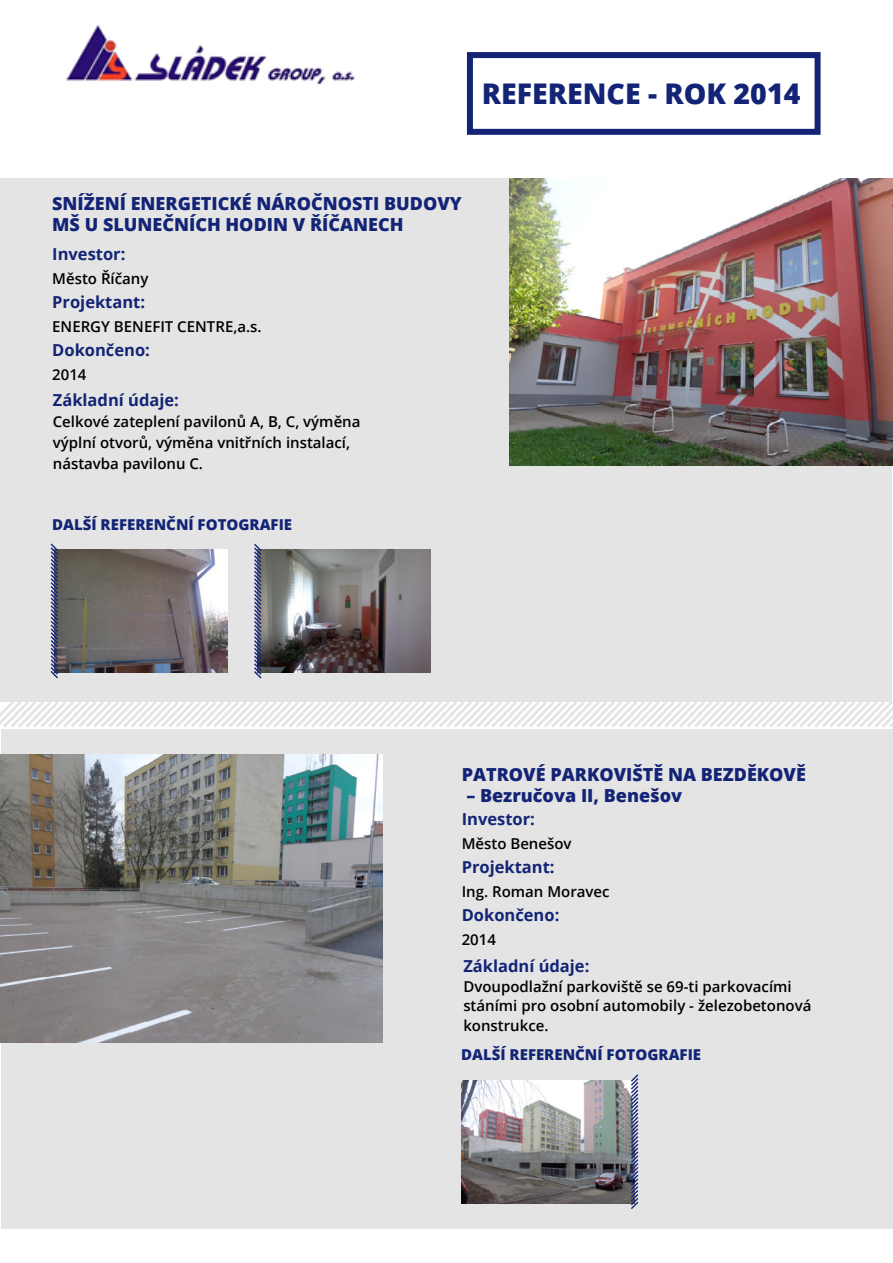
<style>
.page{position:relative;width:893px;height:1263px;background:#fff}
.page>*{position:absolute;margin:0;border:0;box-sizing:border-box;transform-origin:0 0}
.t1{font:800 28.5px "Open Sans";color:#132476}
.t2{font:800 18px/21.6px "Open Sans";color:#132476}
.t3{font:700 16.5px "Open Sans";color:#132476}
.t4{font:600 15px/21px "Open Sans";color:#000}
.t5{font:800 15px "Open Sans";color:#132476}
</style>
<div class="page">
<div style="left:0;top:178px;width:891px;height:523px;background:#e4e4e4"></div>
<svg style="left:0;top:698px;width:893px;height:29px"></svg>
<div style="left:1px;top:729px;width:892px;height:499px;background:#e4e4e4"></div>
<img style="left:66px;top:25px;width:289px;height:60px">
<img style="left:510px;top:178px;width:383px;height:287px">
<img style="left:0;top:754px;width:382px;height:288px">
<img style="left:263px;top:550px;width:168px;height:122px">
<img style="left:60px;top:550px;width:167px;height:122px">
<img style="left:462px;top:1081px;width:167px;height:122px">
<svg style="left:50px;top:543px;width:10px;height:136px"></svg>
<svg style="left:629px;top:1074px;width:10px;height:135px"></svg>
<svg style="left:254px;top:544px;width:9px;height:135px"></svg>
<div style="left:467px;top:52px;width:354px;height:83px;border:6px solid #132476"></div>
<h1 class="t1" style="left:482px;top:72px;width:320px">REFERENCE - ROK 2014</h1>
<p class="t2" style="left:52px;top:191px;width:411px">SNÍŽENÍ ENERGETICKÉ NÁROČNOSTI BUDOVY<br>MŠ U SLUNEČNÍCH HODIN V ŘÍČANECH</p>
<p class="t3" style="left:52px;top:242px;width:75px">Investor:</p>
<p class="t4" style="left:52px;top:268px;width:98px">Město Říčany</p>
<p class="t3" style="left:52px;top:290px;width:94px">Projektant:</p>
<p class="t4" style="left:52px;top:316px;width:211px">ENERGY BENEFIT CENTRE,a.s.</p>
<p class="t3" style="left:52px;top:338px;width:99px">Dokončeno:</p>
<p class="t4" style="left:52px;top:364px;width:36px">2014</p>
<p class="t3" style="left:53px;top:388px;width:128px">Základní údaje:</p>
<p class="t4" style="left:53px;top:410px;width:309px">Celkové zateplení pavilonů A, B, C, výměna výplní otvorů, výměna vnitřních instalací, nástavba pavilonu C.</p>
<p class="t5" style="left:52px;top:513px;width:241px">DALŠÍ REFERENČNÍ FOTOGRAFIE</p>
<p class="t2" style="left:462px;top:762px;width:346px">PATROVÉ PARKOVIŠTĚ NA BEZDĚKOVĚ</p>
<p class="t2" style="left:466px;top:784px;width:217px">– Bezručova II, Benešov</p>
<p class="t3" style="left:462px;top:807px;width:75px">Investor:</p>
<p class="t4" style="left:462px;top:833px;width:111px">Město Benešov</p>
<p class="t3" style="left:462px;top:855px;width:94px">Projektant:</p>
<p class="t4" style="left:462px;top:881px;width:149px">Ing. Roman Moravec</p>
<p class="t3" style="left:462px;top:903px;width:99px">Dokončeno:</p>
<p class="t4" style="left:462px;top:929px;width:36px">2014</p>
<p class="t3" style="left:463px;top:955px;width:128px">Základní údaje:</p>
<p class="t4" style="left:463px;top:976px;width:350px;line-height:19.5px">Dvoupodlažní parkoviště se 69-ti parkovacími stáními pro osobní automobily - železobetonová konstrukce.</p>
<p class="t5" style="left:461px;top:1043px;width:241px">DALŠÍ REFERENČNÍ FOTOGRAFIE</p>
</div>
